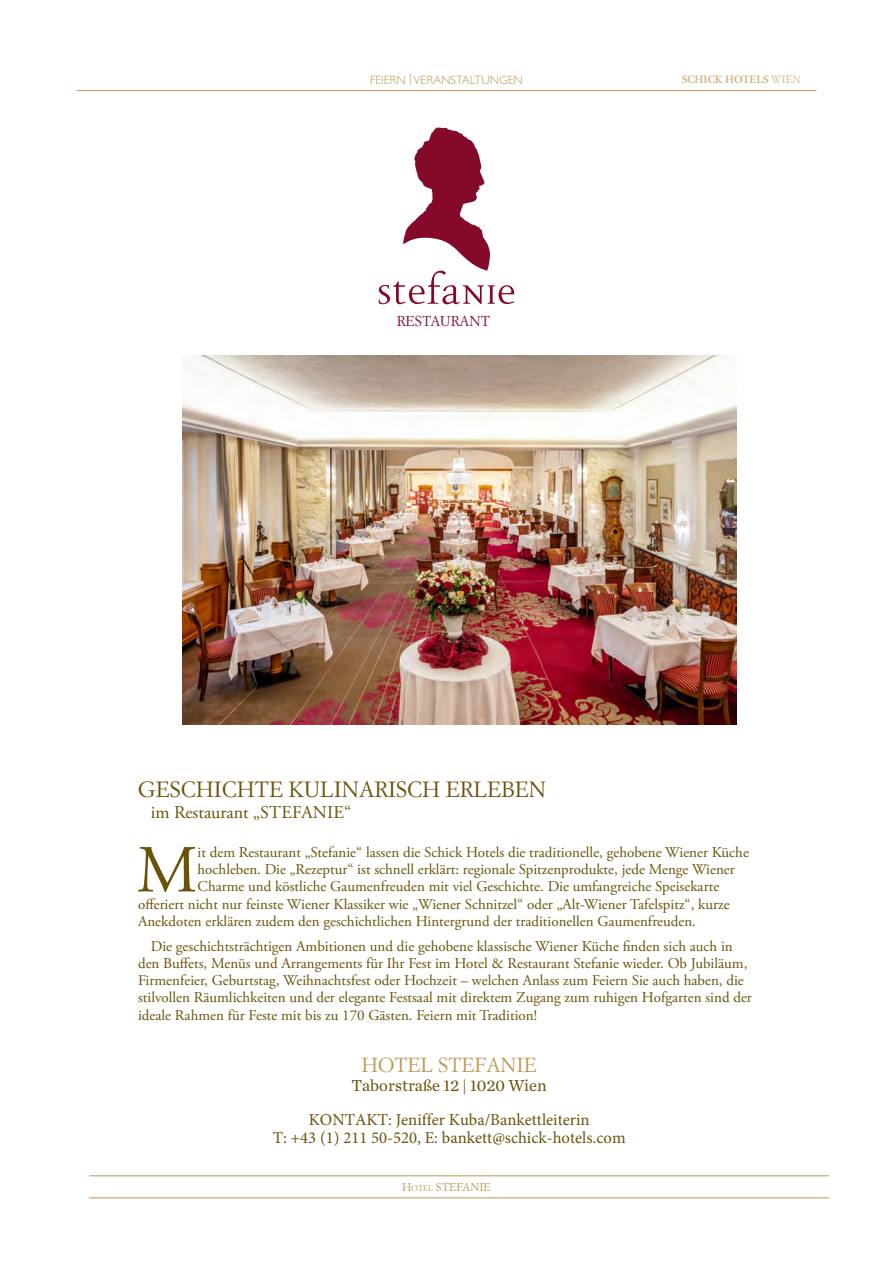
<style>
.page{position:relative;width:893px;height:1263px;background:#fff}
.page>*{position:absolute;margin:0;border:0;box-sizing:border-box;transform-origin:0 0}
.t1{font:67.05px "Adobe Garamond Pro";color:#6a5209}
.t2{font:21.75px "Simoncini Garamond";color:#6a5209}
.t3{font:19.95px "Simoncini Garamond";color:#bc9755}
.t4{font:18px "Adobe Garamond Pro";color:#6a5209}
.t5{font:16.65px/17.5px "Minion Pro";color:#6a5209;text-align:center}
.t6{font:16.65px "Chronicle Text G1";color:#6a5209}
.t7{font:15px/17.2px "Adobe Garamond Pro";color:#6a5209}
.t8{font:14.1px "Simoncini Garamond";color:#84092b}
.t9{font:300 12px "Gill Sans";color:#bc9755}
.t10{font:11.25px "Simoncini Garamond";color:#bc9755}
.t11{font:700 10.5px "Simoncini Garamond";color:#d0b688}
.s1{font-weight:400}
.s2{font-style:inherit}
.s3{font-size:7.8px}
</style>
<div class="page">
<hr style="left:77px;top:90px;width:739px;height:1px;background:#bc9755">
<hr style="left:89px;top:1175px;width:740px;height:1px;background:#bc9755">
<hr style="left:89px;top:1197px;width:740px;height:1px;background:#bc9755">
<svg style="left:379px;top:128px;width:135px;height:176px"></svg>
<img style="left:182px;top:355px;width:554px;height:370px">
<p class="t9" style="left:370px;top:70px;width:154px">FEIERN | VERANSTALTUNGEN</p>
<p class="t11" style="left:682px;top:73px;width:120px">SCHICK HOTELS <span class="s1">WIEN</span></p>
<p class="t8" style="left:397px;top:312px;width:36px">RESTAURANT</p>
<h2 class="t2" style="left:138px;top:776px;width:410px">GESCHICHTE KULINARISCH ERLEBEN</h2>
<p class="t4" style="left:151px;top:801px;width:131px">im Restaurant „Stefanie</p>
<p class="t4" style="left:344px;top:801px;width:9px">“</p>
<h1 class="t1" style="left:136px;top:830px;width:63px">M</h1>
<p class="t7" style="left:198px;top:844px;width:553px">it dem Restaurant „Stefanie“ lassen die Schick Hotels die traditionelle, gehobene Wiener Küche</p>
<p class="t7" style="left:198px;top:861px;width:539px">hochleben. Die „Rezeptur“ ist schnell erklärt: regionale Spitzenprodukte, jede Menge Wiener</p>
<p class="t7" style="left:198px;top:878px;width:523px">Charme und köstliche Gaumenfreuden mit viel Geschichte. Die umfangreiche Speisekarte</p>
<p class="t7" style="left:138px;top:896px;width:593px">offeriert nicht nur feinste Wiener Klassiker wie „Wiener Schnitzel“ oder „Alt-Wiener Tafelspitz“, kurze</p>
<p class="t7" style="left:138px;top:913px;width:559px">Anekdoten erklären zudem den geschichtlichen Hintergrund der traditionellen Gaumenfreuden.</p>
<p class="t7" style="left:138px;top:938px;width:615px;text-indent:13px">Die geschichtsträchtigen Ambitionen und die gehobene klassische Wiener Küche finden sich auch in den Buffets, Menüs und Arrangements für Ihr Fest im Hotel &amp; Restaurant Stefanie wieder. Ob Jubiläum, Firmenfeier, Geburtstag, Weihnachtsfest oder Hochzeit – welchen Anlass zum Feiern Sie auch haben, die stilvollen Räumlichkeiten und der elegante Festsaal mit direktem Zugang zum ruhigen Hofgarten sind der ideale Rahmen für Feste mit bis zu 170 Gästen. Feiern mit Tradition!</p>
<h3 class="t3" style="left:362px;top:1053px;width:177px">HOTEL STEFANIE</h3>
<p class="t6" style="left:351px;top:1073px;width:197px">Taborstraße 12 | 1020 Wien</p>
<p class="t5" style="left:273px;top:1111px;width:354px">KONTAKT: Jeniffer Kuba/Bankettleiterin<br>T: +43 (1) 211 50-520, E: bankett@schick-hotels.com</p>
<p class="t10" style="left:402px;top:1180px;width:90px"><span class="s2">H</span><span class="s3">otel</span> STEFANIE</p>
</div>
